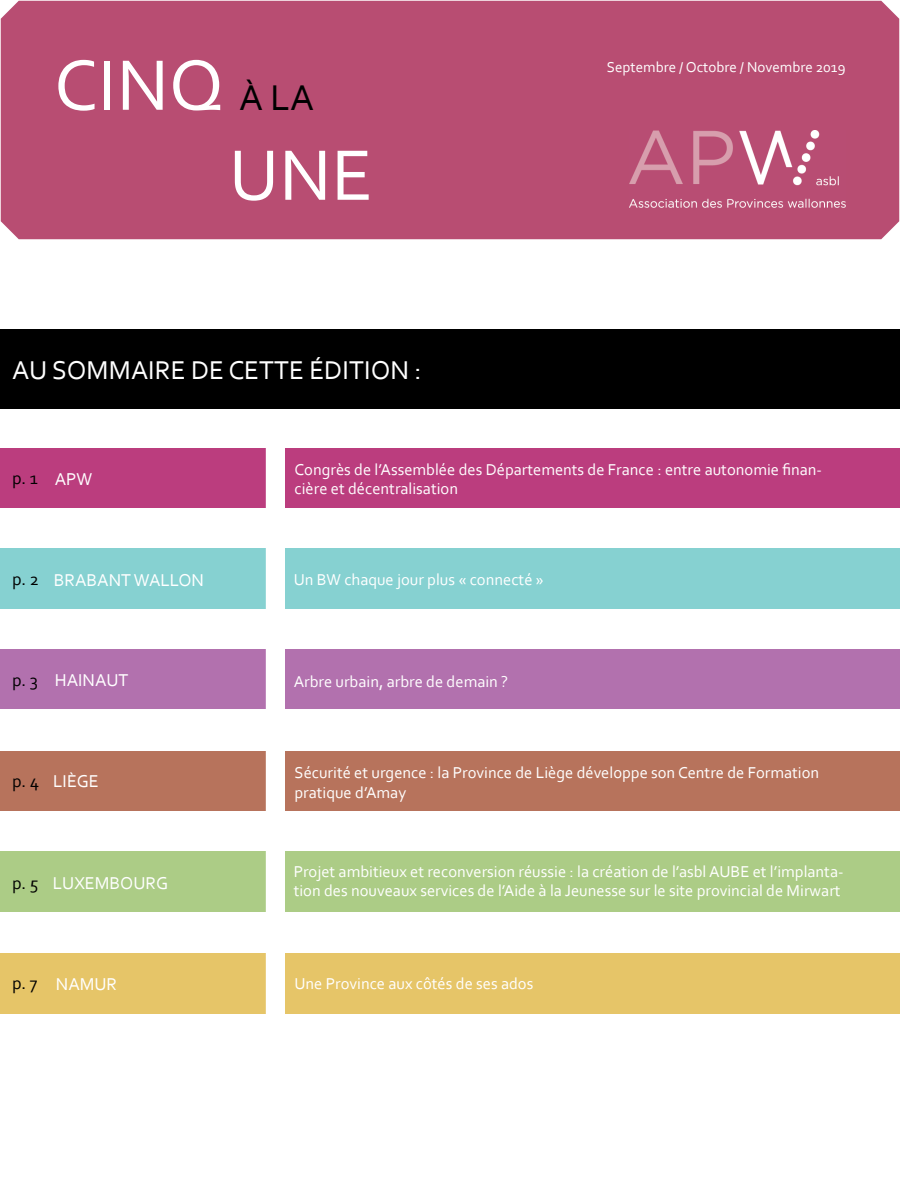
<style>
.page{position:relative;width:900px;height:1200px;background:#fff}
.page>*{position:absolute;margin:0;border:0;box-sizing:border-box;transform-origin:0 0}
.t1{font:75px "Corbel";color:#fff}
.t2{font:27px "Corbel";color:#fff}
.t3{font:18px "Corbel";color:#fff}
.t4{font:18px "Corbel";color:#000}
.t5{font:16.5px/19.8px "Corbel";color:#fff}
.t6{font:15px "Corbel";color:#fff}
.s1{font-size:37.5px;color:#000}
</style>
<div class="page">
<div style="left:1px;top:1px;width:898px;height:238px;background:#b84d72"></div>
<img style="left:630px;top:130px;width:216px;height:78px">
<div style="left:0;top:329px;width:900px;height:80px;background:#000"></div>
<div style="left:1px;top:549px;width:899px;height:60px;background:#86d1d1"></div>
<div style="left:1px;top:649px;width:899px;height:60px;background:#b271ae"></div>
<div style="left:1px;top:751px;width:899px;height:60px;background:#b7735c"></div>
<div style="left:0;top:852px;width:900px;height:60px;background:#accc86"></div>
<div style="left:1px;top:953px;width:899px;height:60px;background:#e6c568"></div>
<div style="left:1px;top:448px;width:899px;height:60px;background:#bb3d7e"></div>
<div style="left:266px;top:432px;width:19px;height:594px;background:#fff"></div>
<p class="t1" style="left:54px;top:38px;width:261px">CINQ <span class="s1">À LA</span></p>
<p class="t1" style="left:229px;top:128px;width:145px">UNE</p>
<p class="t2" style="left:12px;top:353px;width:411px">AU SOMMAIRE DE CETTE ÉDITION :</p>
<p class="t6" style="left:607px;top:58px;width:240px">Septembre / Octobre / Novembre 2019</p>
<p class="t4" style="left:12px;top:467px;width:27px">p. 1</p>
<p class="t3" style="left:55px;top:468px;width:39px">APW</p>
<p class="t5" style="left:295px;top:459px;width:529px">Congrès de l’Assemblée des Départements de France : entre autonomie finan&shy;cière et décentralisation</p>
<p class="t4" style="left:12px;top:568px;width:29px">p. 2</p>
<p class="t3" style="left:54px;top:568px;width:152px">BRABANT WALLON</p>
<p class="t5" style="left:294px;top:569px;width:252px">Un BW chaque jour plus « connecté »</p>
<p class="t4" style="left:12px;top:669px;width:28px">p. 3</p>
<p class="t3" style="left:55px;top:669px;width:75px">HAINAUT</p>
<p class="t5" style="left:294px;top:671px;width:216px">Arbre urbain, arbre de demain ?</p>
<p class="t4" style="left:12px;top:770px;width:29px">p. 4</p>
<p class="t3" style="left:53px;top:770px;width:47px">LIÈGE</p>
<p class="t5" style="left:295px;top:763px;width:526px">Sécurité et urgence : la Province de Liège développe son Centre de Formation pratique d’Amay</p>
<p class="t4" style="left:12px;top:872px;width:28px">p. 5</p>
<p class="t3" style="left:53px;top:872px;width:117px">LUXEMBOURG</p>
<p class="t5" style="left:294px;top:861px;width:551px">Projet ambitieux et reconversion réussie : la création de l’asbl AUBE et l’implanta&shy;tion des nouveaux services de l’Aide à la Jeunesse sur le site provincial de Mirwart</p>
<p class="t4" style="left:12px;top:972px;width:27px">p. 7</p>
<p class="t3" style="left:56px;top:973px;width:63px">NAMUR</p>
<p class="t5" style="left:295px;top:974px;width:240px">Une Province aux côtés de ses ados</p>
</div>
